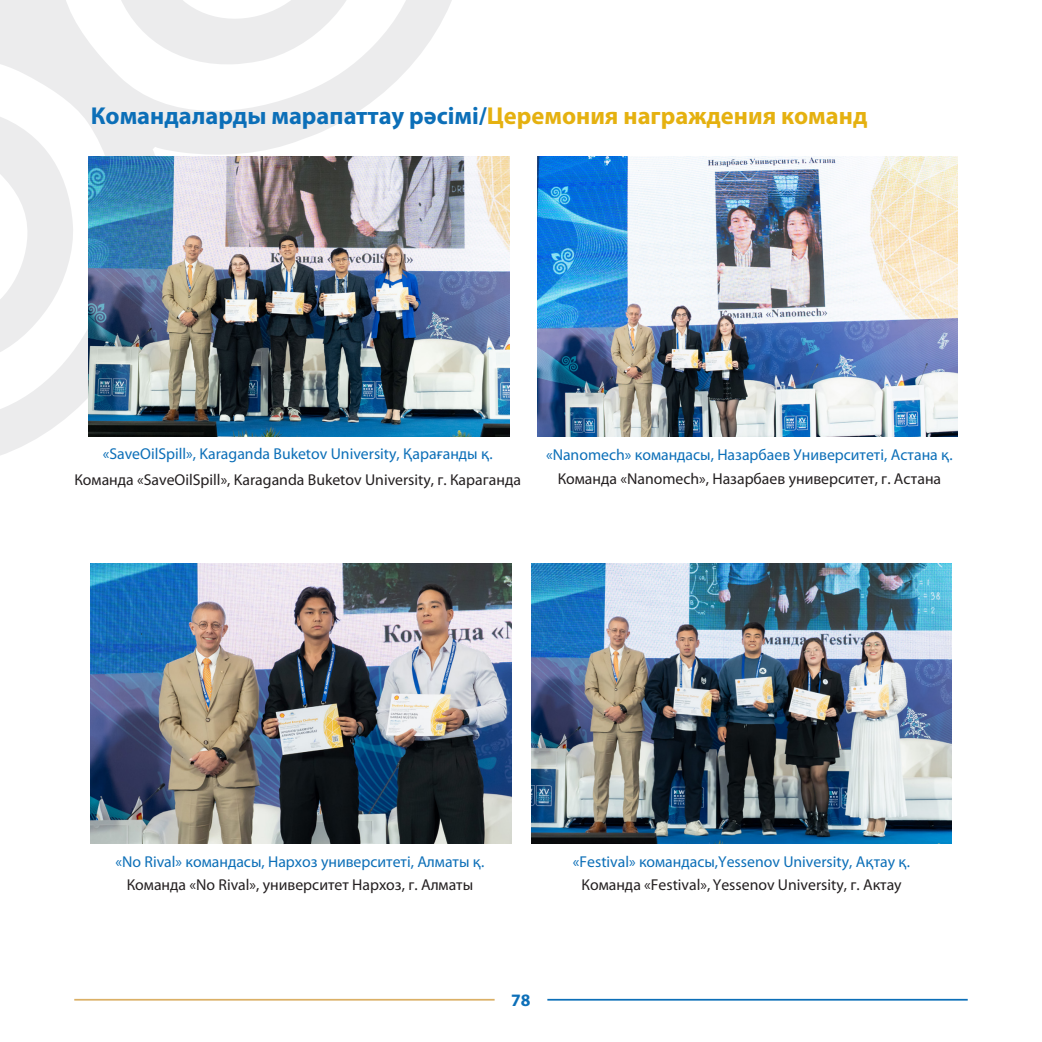
<style>
.page{position:relative;width:1042px;height:1042px;background:#fff}
.page>*{position:absolute;margin:0;border:0;box-sizing:border-box;transform-origin:0 0}
.t1{font:700 24.5px "K Myriad Pro";color:#0c6fb8}
.t2{font:700 17.5px "K Myriad Pro";color:#0c6fb8}
.No_Spacing{font:15.75px "K Myriad Pro";color:#0c6fb8}
.No_Spacing-2{font:15.75px "K Myriad Pro";color:#231f20}
.s1{color:#e5b110}
</style>
<div class="page">
<svg style="left:0;top:0;width:711px;height:705px"></svg>
<hr style="left:74px;top:999px;width:421px;height:1px;background:#dbb066">
<hr style="left:547px;top:999px;width:420px;height:1px;background:#0c6fb8">
<img style="left:537px;top:156px;width:421px;height:280px">
<img style="left:91px;top:563px;width:420px;height:280px">
<img style="left:531px;top:563px;width:420px;height:280px">
<img style="left:89px;top:156px;width:420px;height:280px">
<p class="t1" style="left:91px;top:102px;width:778px">Командаларды марапаттау рәсімі/<span class="s1">Церемония награждения команд</span></p>
<p class="No_Spacing" style="left:103px;top:445px;width:391px">«SaveOilSpill», Karaganda Buketov University, Қарағанды қ.</p>
<p class="No_Spacing-2" style="left:74px;top:471px;width:448px">Команда «SaveOilSpill», Karaganda Buketov University, г. Караганда</p>
<p class="No_Spacing" style="left:546px;top:446px;width:408px">«Nanomech» командасы, Назарбаев Университеті, Астана қ.</p>
<p class="No_Spacing-2" style="left:558px;top:470px;width:385px">Команда «Nanomech», Назарбаев университет, г. Астана</p>
<p class="No_Spacing" style="left:116px;top:852px;width:370px">«No Rival» командасы, Нархоз университеті, Алматы қ.</p>
<p class="No_Spacing-2" style="left:127px;top:876px;width:348px">Команда «No Rival», университет Нархоз, г. Алматы</p>
<p class="t2" style="left:511px;top:990px;width:21px">78</p>
<p class="No_Spacing" style="left:573px;top:852px;width:339px">«Festival» командасы,Yessenov University, Ақтау қ.</p>
<p class="No_Spacing-2" style="left:581px;top:876px;width:321px">Команда «Festival», Yessenov University, г. Актау</p>
</div>
